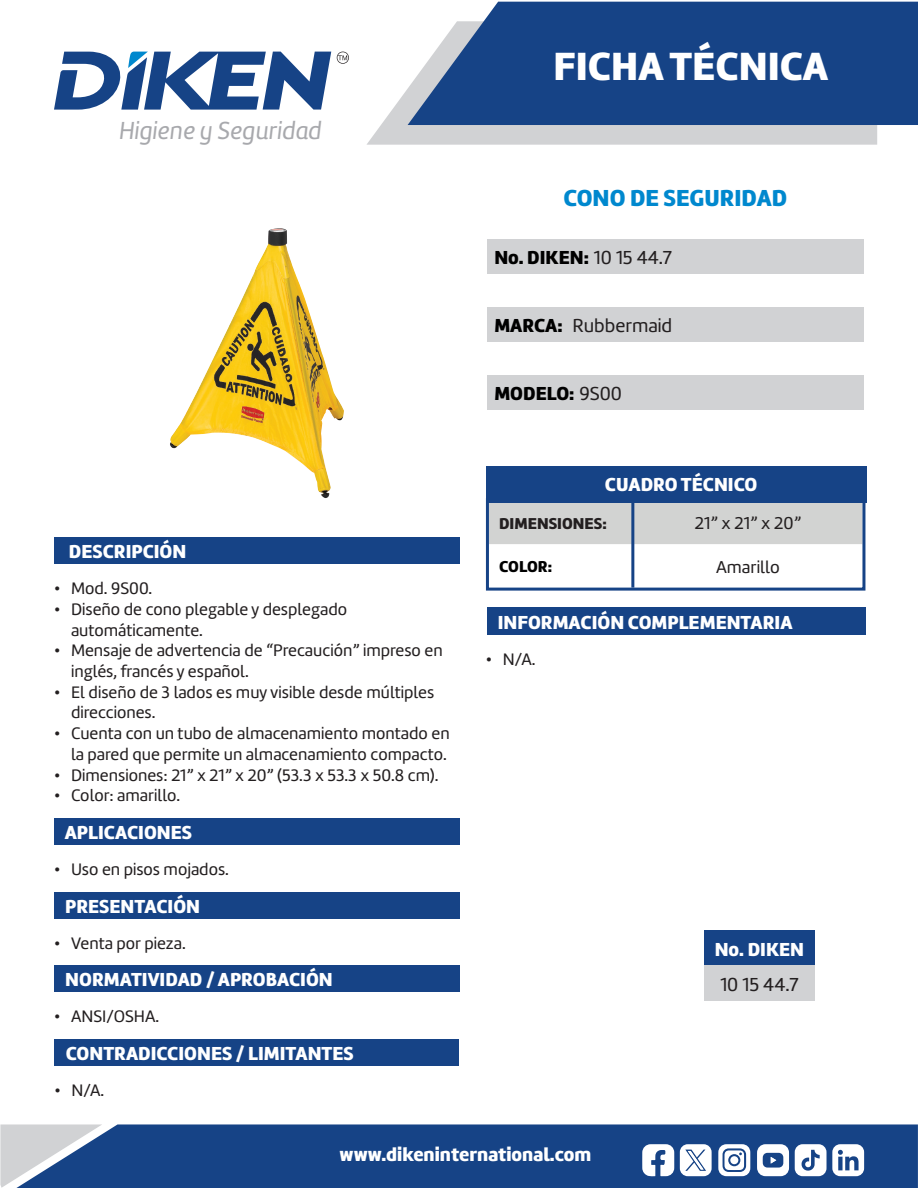
<style>
.page{position:relative;width:918px;height:1188px;background:#fff}
.page>*{position:absolute;margin:0;border:0;box-sizing:border-box;transform-origin:0 0}
.t1{font:40.8px "Amelia Basic Black";color:#fff}
.t2{font:25.5px "Amelia Basic Italic";color:#a8a9ad}
.t3{font:24px "Amelia Basic Black";color:#0088ce}
.t4{font:19.5px "Amelia Basic Black";color:#fff}
.t5{font:19.5px "Amelia Basic Black";color:#000}
.t6{font:19.5px "Amelia Basic";color:#231f20}
.t7{font:17.85px "Amelia Basic";color:#231f20}
.t8{font:17.25px/20.7px "Amelia Basic";color:#231f20}
.t9{font:16.35px "Amelia Basic Black";color:#231f20}
.t10{font:16.35px "Amelia Basic Black";letter-spacing:-.01em;color:#000}
.s1{font-family:"Amelia Basic";color:#231f20}
.s2{font-family:"Amelia Basic Black";color:#000}
</style>
<div class="page">
<div style="left:102px;top:1124px;width:816px;height:64px;background:#164386"></div>
<svg style="left:0;top:1124px;width:102px;height:64px;background:#95a6be"></svg>
<svg style="left:367px;top:88px;width:510px;height:57px;background:#d5d6d8"></svg>
<svg style="left:408px;top:2px;width:510px;height:123px;background:#2b5490"></svg>
<svg style="left:54px;top:51px;width:277px;height:59px"></svg>
<svg style="left:337px;top:52px;width:12px;height:12px"></svg>
<svg style="left:680px;top:1144px;width:32px;height:32px"></svg>
<svg style="left:642px;top:1144px;width:32px;height:32px"></svg>
<svg style="left:718px;top:1144px;width:32px;height:32px"></svg>
<div style="left:730px;top:1156px;width:8px;height:8px;background:#fff;border-radius:50%"></div>
<svg style="left:757px;top:1144px;width:32px;height:32px"></svg>
<svg style="left:795px;top:1144px;width:69px;height:32px"></svg>
<div style="left:487px;top:240px;width:376px;height:34px;background:#d1d2d4"></div>
<div style="left:487px;top:308px;width:376px;height:34px;background:#d1d2d4"></div>
<div style="left:487px;top:376px;width:376px;height:34px;background:#d1d2d4"></div>
<div style="left:54px;top:818px;width:405px;height:27px;background:#164386"></div>
<div style="left:54px;top:892px;width:405px;height:26px;background:#164386"></div>
<div style="left:54px;top:538px;width:405px;height:26px;background:#164386"></div>
<div style="left:54px;top:966px;width:405px;height:26px;background:#164386"></div>
<div style="left:55px;top:1039px;width:404px;height:27px;background:#164386"></div>
<div style="left:487px;top:608px;width:378px;height:27px;background:#164386"></div>
<svg style="left:490px;top:503px;width:371px;height:84px"></svg>
<div style="left:486px;top:498px;width:379px;height:93px;border:3px solid #164386"></div>
<hr style="left:631px;top:494px;width:3px;height:94px;background:#164386">
<div style="left:704px;top:931px;width:111px;height:35px;background:#164386"></div>
<div style="left:704px;top:966px;width:111px;height:35px;background:#d1d2d4"></div>
<div style="left:486px;top:466px;width:381px;height:37px;background:#164386"></div>
<img style="left:170px;top:228px;width:174px;height:270px">
<h2 class="t2" style="left:119px;top:116px;width:204px">Higiene y Seguridad</h2>
<p class="t4" style="left:69px;top:540px;width:119px">DESCRIPCIÓN</p>
<p class="t8" style="left:54px;top:578px;width:100px">• Mod. 9S00.</p>
<p class="t8" style="left:71px;top:599px;width:278px;text-indent:-17px">• Diseño de cono plegable y desplegado automáticamente.</p>
<p class="t8" style="left:71px;top:640px;width:373px;text-indent:-17px">• Mensaje de advertencia de “Precaución” impreso en inglés, francés y español.</p>
<p class="t8" style="left:71px;top:682px;width:365px;text-indent:-17px">• El diseño de 3 lados es muy visible desde múltiples direcciones.</p>
<p class="t8" style="left:54px;top:723px;width:397px;text-align:right">• Cuenta con un tubo de almacenamiento montado en la pared que permite un almacenamiento compacto.</p>
<p class="t8" style="left:54px;top:765px;width:386px">• Dimensiones: 21” x 21” x 20” (53.3 x 53.3 x 50.8 cm).</p>
<p class="t8" style="left:54px;top:785px;width:128px">• Color: amarillo.</p>
<p class="t4" style="left:65px;top:821px;width:129px">APLICACIONES</p>
<p class="t8" style="left:54px;top:859px;width:177px">• Uso en pisos mojados.</p>
<p class="t4" style="left:65px;top:894px;width:136px">PRESENTACIÓN</p>
<p class="t8" style="left:54px;top:933px;width:133px">• Venta por pieza.</p>
<p class="t4" style="left:65px;top:968px;width:269px">NORMATIVIDAD / APROBACIÓN</p>
<p class="t8" style="left:54px;top:1006px;width:107px">• ANSI/OSHA.</p>
<p class="t4" style="left:66px;top:1041px;width:289px">CONTRADICCIONES / LIMITANTES</p>
<p class="t8" style="left:54px;top:1080px;width:51px">• N/A.</p>
<h1 class="t1" style="left:553px;top:41px;width:276px">FICHA TÉCNICA</h1>
<p class="t3" style="left:563px;top:183px;width:225px">CONO DE SEGURIDAD</p>
<p class="t5" style="left:494px;top:246px;width:179px">No. DIKEN: <span class="s1">10 15 44.7</span></p>
<p class="t6" style="left:494px;top:314px;width:179px"><span class="s2">MARCA:</span> Rubbermaid</p>
<p class="t5" style="left:494px;top:382px;width:129px">MODELO: <span class="s1">9S00</span></p>
<p class="t4" style="left:605px;top:473px;width:154px">CUADRO TÉCNICO</p>
<p class="t9" style="left:499px;top:514px;width:109px">DIMENSIONES:</p>
<p class="t7" style="left:695px;top:513px;width:108px">21” x 21” x 20”</p>
<p class="t10" style="left:499px;top:557px;width:54px">COLOR:</p>
<p class="t7" style="left:716px;top:556px;width:65px">Amarillo</p>
<p class="t4" style="left:498px;top:610px;width:296px">INFORMACIÓN COMPLEMENTARIA</p>
<p class="t8" style="left:486px;top:649px;width:51px">• N/A.</p>
<p class="t4" style="left:715px;top:937px;width:91px">No. DIKEN</p>
<p class="t6" style="left:720px;top:973px;width:80px">10 15 44.7</p>
<p class="t4" style="left:340px;top:1143px;width:253px">www.dikeninternational.com</p>
</div>
